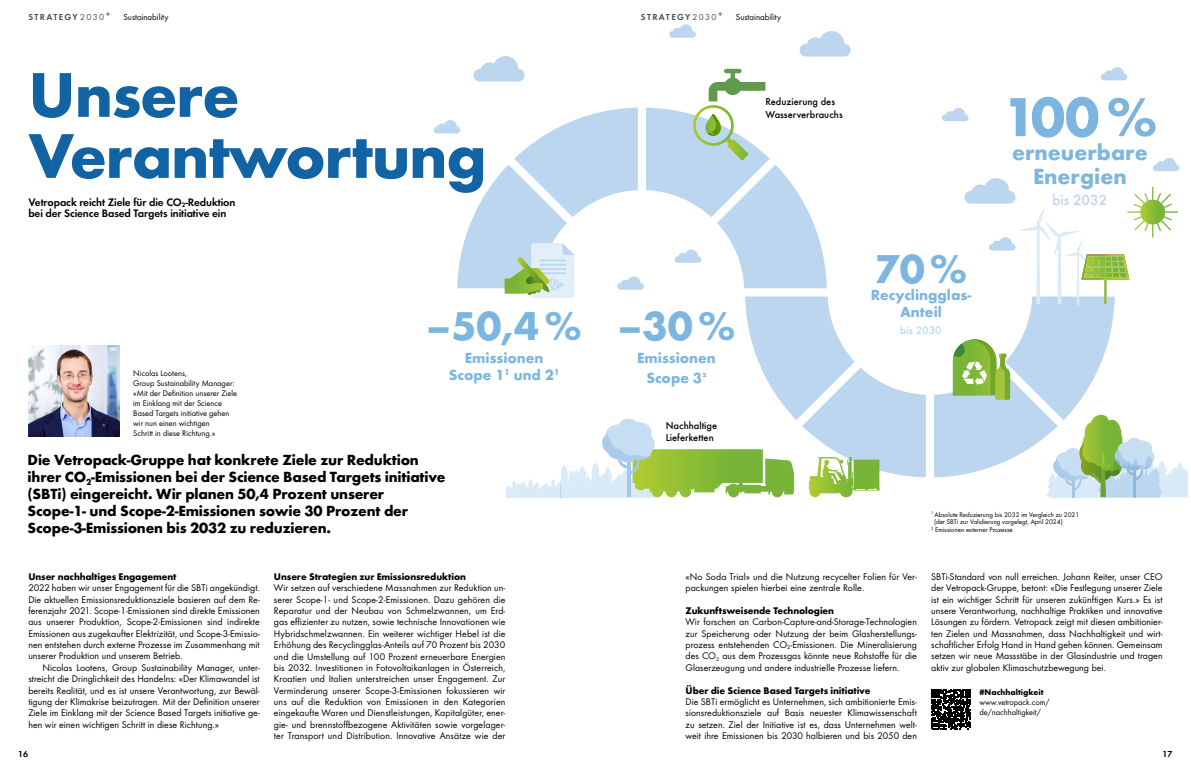
<style>
.page{position:relative;width:1191px;height:766px;background:#fff}
.page>*{position:absolute;margin:0;border:0;box-sizing:border-box;transform-origin:0 0}
.t1{font:700 65.5px/61px "Futura";letter-spacing:-.02em;color:#1163a3}
.t2{font:700 57px "Futura";color:#7cb6e0}
.t3{font:700 41.8px "Futura";color:#7cb6e0}
.t4{font:700 22.8px/23.8px "Futura";color:#7cb6e0;text-align:center}
.t5{font:700 15.2px/17px "Futura";letter-spacing:-.01em;color:#000}
.t6{font:700 15.2px/17.1px "Futura";color:#7cb6e0;text-align:center}
.t7{font:500 15.2px "Futura";color:#bbd6ee}
.t8{font:500 11.4px "Futura";color:#bbd6ee}
.t9{font:11.2px/11.3px "Futura Dem";letter-spacing:-.01em;color:#000}
.t10{font:500 10.4px/12.4px "Futura";color:#000}
.t11{font:10px/11.3px "Futura Boo";letter-spacing:.005em;color:#000;text-align:justify}
.t12{font:700 10px "Futura";letter-spacing:-.01em;color:#000}
.t13{font:9px "Futura Boo";color:#000}
.t14{font:9px "Futura Dem";letter-spacing:.15em;color:#494f4b}
.t15{font:9px "Futura Dem";color:#000}
.t16{font:8.5px/10px "Futura Boo";color:#000}
.t17{font:700 8.5px "Futura";color:#000}
.t18{font:7px "Futura Boo";color:#000}
.s1{font-family:"Futura Boo"}
</style>
<div class="page">
<img style="left:28px;top:345px;width:91px;height:91px">
<svg style="left:931px;top:689px;width:40px;height:40px"></svg>
<svg style="left:457px;top:107px;width:657px;height:370px"></svg>
<svg style="left:433px;top:120px;width:27px;height:13px"></svg>
<svg style="left:674px;top:249px;width:27px;height:14px"></svg>
<svg style="left:617px;top:276px;width:27px;height:14px"></svg>
<svg style="left:1100px;top:67px;width:27px;height:13px"></svg>
<svg style="left:669px;top:24px;width:27px;height:14px"></svg>
<svg style="left:942px;top:108px;width:26px;height:13px"></svg>
<svg style="left:1152px;top:158px;width:27px;height:13px"></svg>
<svg style="left:799px;top:31px;width:51px;height:26px"></svg>
<svg style="left:473px;top:56px;width:51px;height:26px"></svg>
<svg style="left:964px;top:178px;width:214px;height:126px"></svg>
<svg style="left:953px;top:339px;width:57px;height:60px"></svg>
<svg style="left:693px;top:69px;width:72px;height:91px"></svg>
<svg style="left:504px;top:243px;width:70px;height:55px;background:#c0d9c3"></svg>
<svg style="left:504px;top:418px;width:290px;height:79px"></svg>
<svg style="left:1046px;top:414px;width:141px;height:83px"></svg>
<svg style="left:809px;top:457px;width:70px;height:40px"></svg>
<p class="t14" style="left:28px;top:11px;width:84px">STRATEGY<span class="s1">2030</span><sup>+</sup></p>
<p class="t14" style="left:641px;top:11px;width:84px">STRATEGY<span class="s1">2030</span><sup>+</sup></p>
<p class="t13" style="left:123px;top:11px;width:47px">Sustainability</p>
<p class="t13" style="left:736px;top:11px;width:47px">Sustainability</p>
<h1 class="t1" style="left:28px;top:63px;width:460px">Unsere<br>Verantwortung</h1>
<p class="t9" style="left:28px;top:196px;width:209px">Vetropack reicht Ziele für die CO<sub>2</sub>-Reduktion bei der Science Based Targets initiative ein</p>
<h3 class="t3" style="left:426px;top:300px;width:157px">–50,4 %</h3>
<h3 class="t6" style="left:449px;top:349px;width:112px">Emissionen<br>Scope 1<sup>1</sup> und 2<sup>1</sup></h3>
<p class="t16" style="left:133px;top:368px;width:105px">Nicolas Lootens,<br>Group Sustainability Manager: «Mit der Definition unserer Ziele im Einklang mit der Science<br>Based Targets initiative gehen wir nun einen wichtigen<br>Schritt in diese Richtung.»</p>
<p class="t5" style="left:28px;top:451px;width:419px">Die Vetropack-Gruppe hat konkrete Ziele zur Reduktion ihrer CO<sub>2</sub>-Emissionen bei der Science Based Targets initiative (SBTi) eingereicht. Wir planen 50,4 Prozent unserer Scope-1- und Scope-2-Emissionen sowie 30 Prozent der Scope-3-Emissionen bis 2032 zu reduzieren.</p>
<p class="t10" style="left:765px;top:95px;width:79px">Reduzierung des<br>Wasserverbrauchs</p>
<h3 class="t3" style="left:617px;top:300px;width:119px">–30 %</h3>
<h3 class="t6" style="left:637px;top:347px;width:80px;line-height:19.8px">Emissionen<br>Scope 32</h3>
<p class="t10" style="left:665px;top:419px;width:53px">Nachhaltige<br>Lieferketten</p>
<h3 class="t3" style="left:874px;top:243px;width:94px">70 %</h3>
<h3 class="t6" style="left:900px;top:303px;width:43px">Anteil</h3>
<h3 class="t6" style="left:870px;top:286px;width:102px">Recyclingglas-</h3>
<p class="t8" style="left:900px;top:323px;width:43px">bis 2030</p>
<h2 class="t2" style="left:1002px;top:82px;width:157px">100 %</h2>
<h3 class="t4" style="left:1012px;top:140px;width:137px">erneuerbare<br>Energien</h3>
<h3 class="t7" style="left:1052px;top:190px;width:57px">bis 2032</h3>
<p class="t18" style="left:931px;top:510px;width:150px"><sup>1</sup> Absolute Reduzierung bis 2032 im Vergleich zu 2021</p>
<p class="t18" style="left:934px;top:517px;width:130px">(der SBTi zur Validierung vorgelegt, April 2024)</p>
<p class="t18" style="left:931px;top:525px;width:83px"><sup>2</sup> Emissionen externer Prozesse</p>
<p class="t12" style="left:28px;top:570px;width:150px">Unser nachhaltiges Engagement</p>
<p class="t11" style="left:28px;top:582px;width:233px">2022 haben wir unser Engagement für die SBTi angekündigt.<br>Die aktuellen Emissionsreduktionsziele basieren auf dem Re&shy;ferenzjahr 2021. Scope-1-Emissionen sind direkte Emissionen aus unserer Produktion, Scope-2-Emissionen sind indirekte Emissionen aus zugekaufter Elektrizität, und Scope-3-Emissio&shy;nen entstehen durch externe Prozesse im Zusammenhang mit unserer Produktion und unserem Betrieb.</p>
<p class="t11" style="left:28px;top:661px;width:233px;text-indent:14px">Nicolas Lootens, Group Sustainability Manager, unter&shy;streicht die Dringlichkeit des Handelns: «Der Klimawandel ist bereits Realität, und es ist unsere Verantwortung, zur Bewäl&shy;tigung der Klimakrise beizutragen. Mit der Definition unserer Ziele im Einklang mit der Science Based Targets initiative ge&shy;hen wir einen wichtigen Schritt in diese Richtung.»</p>
<p class="t12" style="left:274px;top:570px;width:193px">Unsere Strategien zur Emissionsreduktion</p>
<p class="t11" style="left:274px;top:582px;width:233px">Wir setzen auf verschiedene Massnahmen zur Reduktion un&shy;serer Scope-1- und Scope-2-Emissionen. Dazu gehören die Reparatur und der Neubau von Schmelzwannen, um Erd&shy;gas effizienter zu nutzen, sowie technische Innovationen wie Hybridschmelzwannen. Ein weiterer wichtiger Hebel ist die Erhöhung des Recyclingglas-Anteils auf 70 Prozent bis 2030 und die Umstellung auf 100 Prozent erneuerbare Energien bis 2032. Investitionen in Fotovoltaikanlagen in Österreich, Kroatien und Italien unterstreichen unser Engagement. Zur Verminderung unserer Scope-3-Emissionen fokussieren wir uns auf die Reduktion von Emissionen in den Kategorien eingekaufte Waren und Dienstleistungen, Kapitalgüter, ener&shy;gie- und brennstoffbezogene Aktivitäten sowie vorgelager&shy;ter Transport und Distribution. Innovative Ansätze wie der</p>
<p class="t11" style="left:685px;top:571px;width:233px">«No Soda Trial» und die Nutzung recycelter Folien für Ver&shy;packungen spielen hierbei eine zentrale Rolle.</p>
<p class="t12" style="left:685px;top:604px;width:150px">Zukunftsweisende Technologien</p>
<p class="t11" style="left:685px;top:616px;width:233px">Wir forschen an Carbon-Capture-and-Storage-Technologien zur Speicherung oder Nutzung der beim Glasherstellungs&shy;prozess entstehenden CO<sub>2</sub>-Emissionen. Die Mineralisierung des CO<sub>2</sub> aus dem Prozessgas könnte neue Rohstoffe für die Glaserzeugung und andere industrielle Prozesse liefern.</p>
<p class="t12" style="left:685px;top:683px;width:186px">Über die Science Based Targets initiative</p>
<p class="t11" style="left:685px;top:695px;width:233px">Die SBTi ermöglicht es Unternehmen, sich ambitionierte Emis&shy;sionsreduktionsziele auf Basis neuester Klimawissenschaft zu setzen. Ziel der Initiative ist es, dass Unternehmen welt&shy;weit ihre Emissionen bis 2030 halbieren und bis 2050 den</p>
<p class="t11" style="left:931px;top:571px;width:233px">SBTi-Standard von null erreichen. Johann Reiter, unser CEO der Vetropack-Gruppe, betont: «Die Festlegung unserer Ziele ist ein wichtiger Schritt für unseren zukünftigen Kurs.» Es ist unsere Verantwortung, nachhaltige Praktiken und innovative Lösungen zu fördern. Vetropack zeigt mit diesen ambitionier&shy;ten Zielen und Massnahmen, dass Nachhaltigkeit und wirt&shy;schaftlicher Erfolg Hand in Hand gehen können. Gemeinsam setzen wir neue Massstäbe in der Glasindustrie und tragen aktiv zur globalen Klimaschutzbewegung bei.</p>
<p class="t17" style="left:979px;top:686px;width:66px">#Nachhaltigkeit</p>
<p class="t16" style="left:979px;top:697px;width:72px">www.vetropack.com/ de/nachhaltigkeit/</p>
<p class="t15" style="left:18px;top:748px;width:12px">16</p>
<p class="t15" style="left:1162px;top:748px;width:12px">17</p>
</div>
